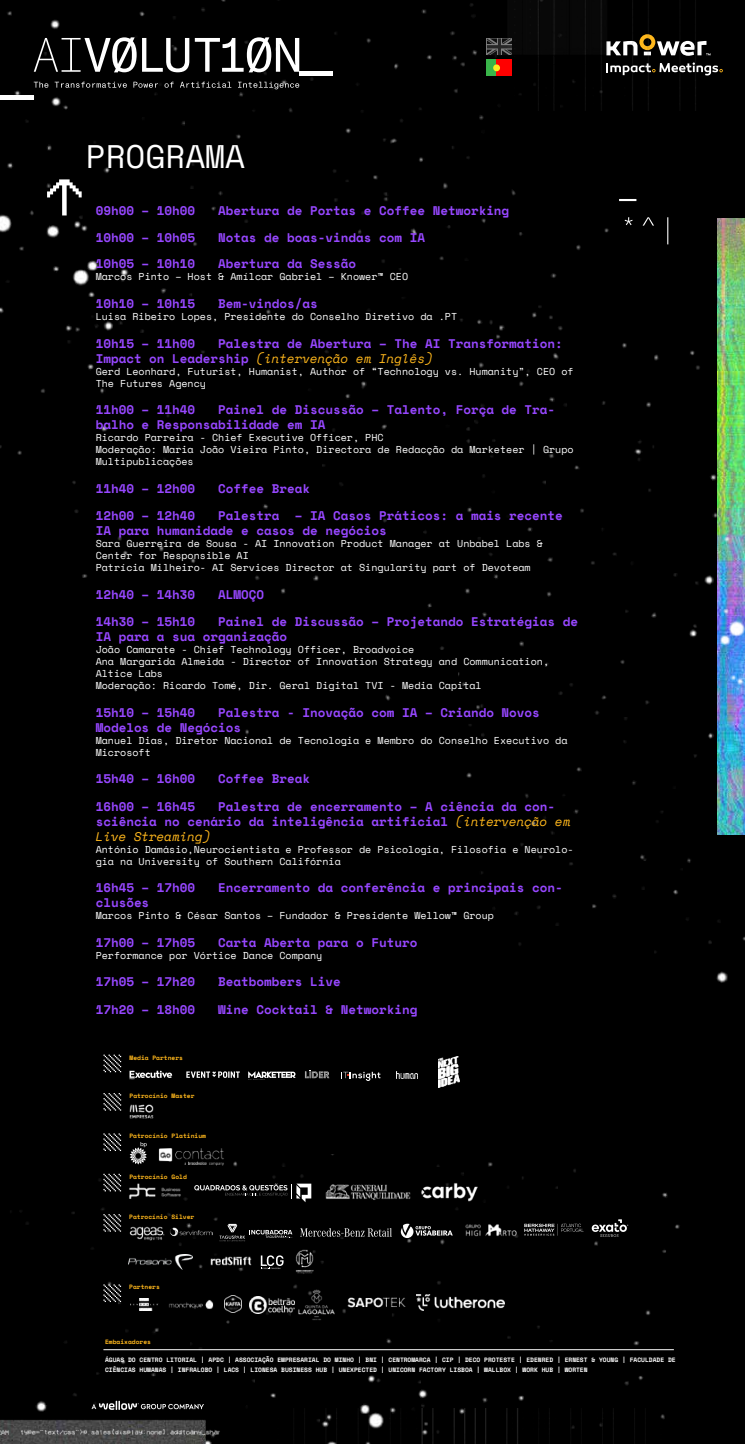
<style>
.page{position:relative;width:745px;height:1444px;background:#fff}
.page>*{position:absolute;margin:0;border:0;box-sizing:border-box;transform-origin:0 0}
.t1{font:32.5px "Space Mono";color:#fff}
.t2{font:700 12.5px/15px "Space Mono";color:#9747ff}
.t3{font:10px/12px "Space Mono";color:#fff}
.t4{font:700 6.25px/10px "Space Mono";color:#fff}
.t5{font:700 6.25px "Space Mono";color:#ffb81c}
.s1{font-weight:400;font-style:italic;color:#ffb81c}
</style>
<div class="page">
<div style="left:0;top:0;width:744px;height:1444px;background:#000"></div>
<svg style="left:700px;top:40px;width:10px;height:16px"></svg>
<svg style="left:700px;top:65px;width:22px;height:10px"></svg>
<img style="left:717px;top:218px;width:27px;height:26px">
<img style="left:686px;top:0;width:14px;height:111px">
<img style="left:0;top:0;width:686px;height:735px">
<img style="left:458px;top:244px;width:286px;height:739px">
<img style="left:10px;top:1154px;width:670px;height:254px">
<svg style="left:91px;top:1401px;width:113px;height:3px"></svg>
<img style="left:317px;top:1408px;width:149px;height:36px">
<img style="left:474px;top:1408px;width:191px;height:36px">
<img style="left:0;top:1404px;width:221px;height:40px">
<img style="left:0;top:1410px;width:221px;height:25px">
<svg style="left:618px;top:199px;width:50px;height:45px"></svg>
<svg style="left:47px;top:179px;width:35px;height:36px"></svg>
<div style="left:486px;top:59px;width:25px;height:17px;background:#39b54a"></div>
<div style="left:496px;top:59px;width:15px;height:17px;background:#f00"></div>
<div style="left:493px;top:64px;width:6px;height:7px;background:#fcee21;border-radius:50%"></div>
<svg style="left:483px;top:35px;width:31px;height:23px"></svg>
<svg style="left:103px;top:1054px;width:18px;height:18px"></svg>
<svg style="left:129px;top:1071px;width:43px;height:8px"></svg>
<svg style="left:248px;top:1071px;width:47px;height:9px"></svg>
<svg style="left:186px;top:1071px;width:54px;height:7px"></svg>
<svg style="left:305px;top:1071px;width:24px;height:7px"></svg>
<svg style="left:341px;top:1071px;width:39px;height:10px"></svg>
<img style="left:396px;top:1071px;width:21px;height:7px">
<svg style="left:103px;top:1174px;width:18px;height:17px"></svg>
<svg style="left:194px;top:1183px;width:117px;height:19px"></svg>
<img style="left:127px;top:1181px;width:56px;height:20px">
<img style="left:321px;top:1181px;width:86px;height:21px">
<svg style="left:103px;top:1133px;width:18px;height:18px"></svg>
<img style="left:157px;top:1149px;width:69px;height:18px">
<div style="left:125px;top:1140px;width:25px;height:26px;background:#000"></div>
<svg style="left:130px;top:1142px;width:17px;height:22px"></svg>
<svg style="left:103px;top:1284px;width:18px;height:18px"></svg>
<img style="left:166px;top:1297px;width:50px;height:15px">
<img style="left:130px;top:1298px;width:28px;height:13px">
<img style="left:225px;top:1295px;width:16px;height:18px">
<svg style="left:103px;top:1214px;width:18px;height:17px"></svg>
<svg style="left:261px;top:1255px;width:22px;height:14px"></svg>
<svg style="left:300px;top:1228px;width:91px;height:9px"></svg>
<svg style="left:400px;top:1224px;width:52px;height:14px"></svg>
<img style="left:463px;top:1221px;width:55px;height:18px">
<svg style="left:524px;top:1224px;width:59px;height:11px"></svg>
<svg style="left:591px;top:1219px;width:37px;height:18px"></svg>
<img style="left:203px;top:1249px;width:55px;height:23px">
<img style="left:293px;top:1245px;width:23px;height:11px">
<img style="left:127px;top:1225px;width:39px;height:16px">
<svg style="left:219px;top:1224px;width:73px;height:17px"></svg>
<img style="left:170px;top:1221px;width:43px;height:21px">
<svg style="left:103px;top:1093px;width:18px;height:17px"></svg>
<img style="left:129px;top:1104px;width:25px;height:15px">
<hr style="left:103px;top:1349px;width:570px;height:1px;background:#fff">
<img style="left:129px;top:1254px;width:63px;height:15px">
<img style="left:249px;top:1296px;width:18px;height:17px">
<img style="left:438px;top:1057px;width:21px;height:31px">
<img style="left:407px;top:1154px;width:84px;height:80px">
<img style="left:267px;top:1256px;width:98px;height:97px">
<img style="left:345px;top:1296px;width:62px;height:13px">
<img style="left:416px;top:1294px;width:88px;height:17px">
<h1 class="t1" style="left:86px;top:133px;width:161px">PROGRAMA</h1>
<p class="t2" style="left:96px;top:202px;width:101px">09h00 – 10h00</p>
<p class="t2" style="left:218px;top:202px;width:292px">Abertura de Portas e Coffee Networking</p>
<p class="t2" style="left:96px;top:230px;width:101px">10h00 – 10h05</p>
<p class="t2" style="left:218px;top:230px;width:208px">Notas de boas-vindas com IA</p>
<p class="t2" style="left:96px;top:256px;width:101px">10h05 – 10h10</p>
<p class="t2" style="left:218px;top:256px;width:139px">Abertura da Sessão</p>
<p class="t3" style="left:96px;top:271px;width:314px">Marcos Pinto – Host &amp; Amílcar Gabriel – Knower™ CEO</p>
<p class="t2" style="left:96px;top:296px;width:101px">10h10 – 10h15</p>
<p class="t2" style="left:218px;top:296px;width:101px">Bem-vindos/as</p>
<p class="t3" style="left:96px;top:310px;width:363px">Luisa Ribeiro Lopes, Presidente do Conselho Diretivo da .PT</p>
<p class="t2" style="left:96px;top:335px;width:101px">10h15 – 11h00</p>
<p class="t2" style="left:96px;top:335px;width:468px;text-indent:122px">Palestra de Abertura – The AI Transformation:<br>Impact on Leadership <span class="s1">(intervenção em Inglês)</span></p>
<p class="t3" style="left:96px;top:365px;width:479px">Gerd Leonhard, Futurist, Humanist, Author of “Technology vs. Humanity”, CEO of<br>The Futures Agency</p>
<p class="t2" style="left:96px;top:402px;width:101px">11h00 – 11h40</p>
<p class="t2" style="left:96px;top:402px;width:460px;text-indent:122px">Painel de Discussão – Talento, Força de Tra&shy;balho e Responsabilidade em IA</p>
<p class="t3" style="left:96px;top:431px;width:479px">Ricardo Parreira - Chief Executive Officer, PHC<br>Moderação: Maria João Vieira Pinto, Directora de Redacção da Marketeer | Grupo<br>Multipublicações</p>
<p class="t2" style="left:96px;top:480px;width:101px">11h40 – 12h00</p>
<p class="t2" style="left:218px;top:480px;width:93px">Coffee Break</p>
<p class="t2" style="left:96px;top:508px;width:101px">12h00 – 12h40</p>
<p class="t2" style="left:96px;top:508px;width:468px;text-indent:122px">Palestra – IA Casos Práticos: a mais recente<br>IA para humanidade e casos de negócios</p>
<p class="t3" style="left:96px;top:537px;width:448px">Sara Guerreira de Sousa - AI Innovation Product Manager at Unbabel Labs &amp;<br>Center for Responsible AI<br>Patrícia Milheiro- AI Services Director at Singularity part of Devoteam</p>
<p class="t2" style="left:96px;top:586px;width:101px">12h40 – 14h30</p>
<p class="t2" style="left:218px;top:586px;width:47px">ALMOÇO</p>
<p class="t2" style="left:96px;top:614px;width:101px">14h30 – 15h10</p>
<p class="t2" style="left:96px;top:614px;width:483px;text-indent:122px">Painel de Discussão – Projetando Estratégias de<br>IA para a sua organização</p>
<p class="t3" style="left:96px;top:643px;width:454px">João Camarate - Chief Technology Officer, Broadvoice<br>Ana Margarida Almeida - Director of Innovation Strategy and Communication, Altice Labs<br>Moderação: Ricardo Tomé, Dir. Geral Digital TVI - Media Capital</p>
<p class="t2" style="left:96px;top:704px;width:101px">15h10 – 15h40</p>
<p class="t2" style="left:96px;top:704px;width:445px;text-indent:122px">Palestra - Inovação com IA – Criando Novos<br>Modelos de Negócios</p>
<p class="t3" style="left:96px;top:734px;width:473px">Manuel Dias, Diretor Nacional de Tecnologia e Membro do Conselho Executivo da<br>Microsoft</p>
<p class="t2" style="left:96px;top:771px;width:101px">15h40 – 16h00</p>
<p class="t2" style="left:218px;top:771px;width:93px">Coffee Break</p>
<p class="t2" style="left:96px;top:798px;width:101px">16h00 – 16h45</p>
<p class="t2" style="left:96px;top:798px;width:476px;text-indent:122px">Palestra de encerramento – A ciência da con&shy;sciência no cenário da inteligência artificial <span class="s1">(intervenção em<br>Live Streaming)</span></p>
<p class="t3" style="left:96px;top:843px;width:479px">António Damásio,Neurocientista e Professor de Psicologia, Filosofia e Neurolo&shy;gia na University of Southern Califórnia</p>
<p class="t2" style="left:96px;top:880px;width:101px">16h45 – 17h00</p>
<p class="t2" style="left:218px;top:880px;width:346px">Encerramento da conferência e principais con-</p>
<p class="t2" style="left:96px;top:895px;width:55px">clusões</p>
<p class="t3" style="left:96px;top:909px;width:399px">Marcos Pinto &amp; César Santos – Fundador &amp; Presidente Wellow™ Group</p>
<p class="t2" style="left:96px;top:934px;width:101px">17h00 – 17h05</p>
<p class="t2" style="left:218px;top:934px;width:200px">Carta Aberta para o Futuro</p>
<p class="t3" style="left:96px;top:949px;width:228px">Performance por Vórtice Dance Company</p>
<p class="t2" style="left:96px;top:974px;width:101px">17h05 – 17h20</p>
<p class="t2" style="left:218px;top:974px;width:124px">Beatbombers Live</p>
<p class="t2" style="left:96px;top:1001px;width:101px">17h20 – 18h00</p>
<p class="t2" style="left:218px;top:1001px;width:200px">Wine Cocktail &amp; Networking</p>
<p class="t5" style="left:129px;top:1052px;width:55px">Media Partners</p>
<p class="t5" style="left:129px;top:1091px;width:67px">Patrocínio Master</p>
<p class="t5" style="left:129px;top:1131px;width:78px">Patrocínio Platinium</p>
<p class="t5" style="left:129px;top:1172px;width:59px">Patrocínio Gold</p>
<p class="t5" style="left:129px;top:1212px;width:67px">Patrocínio Silver</p>
<p class="t5" style="left:129px;top:1282px;width:32px">Partners</p>
<p class="t5" style="left:105px;top:1337px;width:47px">Embaixadores</p>
<p class="t4" style="left:105px;top:1354px;width:571px">ÁGUAS DO CENTRO LITORIAL | APDC | ASSOCIAÇÃO EMPRESARIAL DO MINHO | BNI | CENTROMARCA | CIP | DECO PROTESTE | EDENRED | ERNEST &amp; YOUNG | FACULDADE DE<br>CIÊNCIAS HUMANAS | INFRALOBO | LACS | LIONESA BUSINESS HUB | UNEXPECTED | UNICORN FACTORY LISBOA | WALLBOX | WORK HUB | WORTEN</p>
</div>
